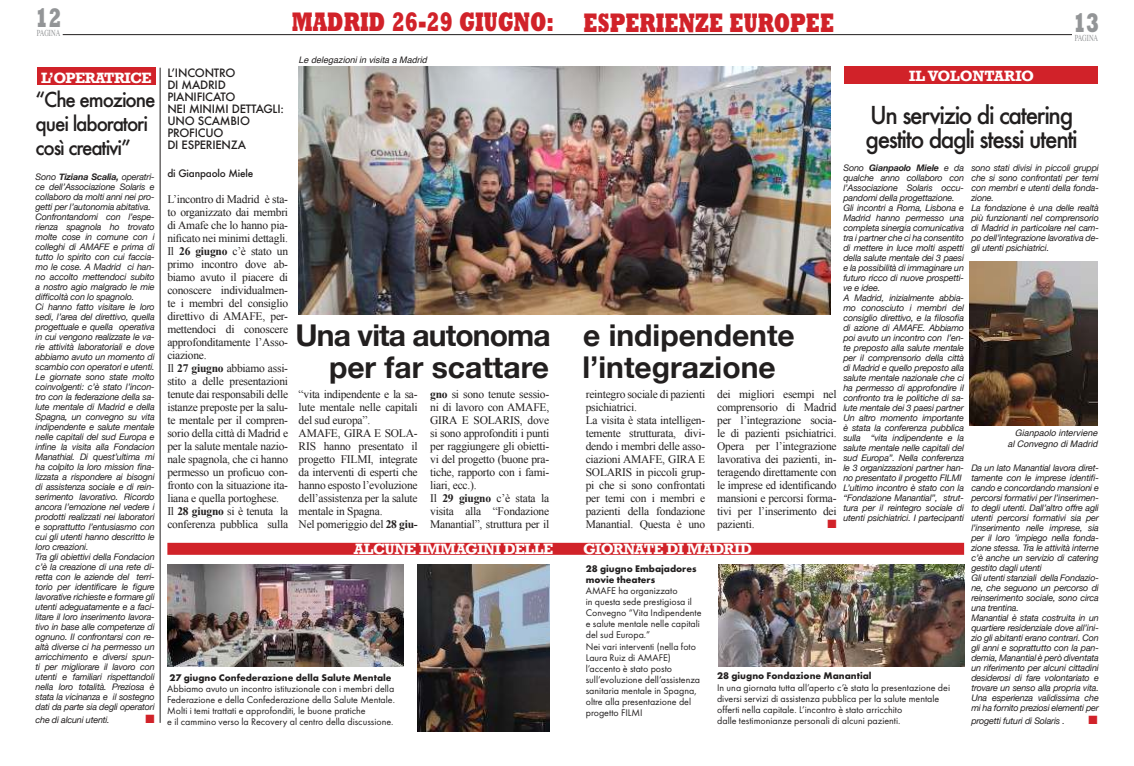
<style>
.page{position:relative;width:1134px;height:766px;background:#fff}
.page>*{position:absolute;margin:0;border:0;box-sizing:border-box;transform-origin:0 0}
.t1{font:700 30px/32px "Helvetica Neue";color:#221f1f;text-align:center}
.t2{font:800 27.2px "Rockwell Std";color:#d12229;scale:.7 1}
.t3{font:800 27.2px "Rockwell Std";color:#939597;scale:.7 1}
.t4{font:500 24px/24px "Futura";letter-spacing:-.06em;color:#221f1f;scale:.94 1}
.t5{font:500 20px/24px "Futura";letter-spacing:-.06em;color:#221f1f;scale:.94 1}
.t6{font:700 14px "Rockwell";letter-spacing:-.03em;color:#fff}
.t7{font:700 14px "Rockwell";letter-spacing:-.05em;color:#fff}
.t8{font:12px "Zapf Dingbats ITC";color:#d12229}
.t9{font:11.5px/13px "Times New Roman";letter-spacing:-.02em;color:#221f1f}
.t10{font:500 11.2px/12px "Futura";letter-spacing:-.02em;color:#221f1f}
.t11{font:10px/11px "Futura PT";color:#221f1f}
.t12{font:700 10px/11px "Futura PT";color:#221f1f}
.t13{font:500 10px "Futura";letter-spacing:-.02em;color:#221f1f}
.t14{font:9.1px "Times";color:#939597;scale:.7 1}
.t15{font:italic 9px/10px "Helvetica Neue";letter-spacing:-.02em;color:#221f1f}
.t16{font:italic 9px/10.8px "Helvetica";color:#221f1f;text-align:right}
.s1{font-weight:700}
</style>
<div class="page">
<hr style="left:63px;top:34px;width:1009px;height:1px;background:#221f1f">
<div style="left:37px;top:68px;width:118px;height:17px;background:#d12229"></div>
<img style="left:299px;top:67px;width:532px;height:248px">
<hr style="left:160px;top:68px;width:1px;height:654px;background:#221f1f">
<div style="left:845px;top:66px;width:253px;height:18px;background:#d12229"></div>
<img style="left:969px;top:262px;width:128px;height:164px">
<div style="left:167px;top:542px;width:797px;height:12px;background:#d12229"></div>
<img style="left:167px;top:564px;width:237px;height:102px">
<img style="left:418px;top:564px;width:131px;height:167px">
<img style="left:718px;top:564px;width:246px;height:102px">
<h2 class="t3" style="left:35px;top:2px;width:39px">12</h2>
<p class="t14" style="left:37px;top:30px;width:35px">PAGINA</p>
<h3 class="t6" style="left:41px;top:69px;width:112px">L’OPERATRICE</h3>
<h3 class="t5" style="left:36px;top:87px;width:129px">“Che emozione quei laboratori così creativi”</h3>
<p class="t15" style="left:36px;top:172px;width:121px">Sono <span class="s1">Tiziana Scalia,</span> operatri&shy;ce dell’Associazione Solaris e collaboro da molti anni nei pro&shy;getti per l’autonomia abitativa.<br>Confrontandomi con l’espe&shy;rienza spagnola ho trovato molte cose in comune con i colleghi di AMAFE e prima di tutto lo spirito con cui faccia&shy;mo le cose. A Madrid ci han&shy;no accolto mettendoci subito a nostro agio malgrado le mie difficoltà con lo spagnolo.<br>Ci hanno fatto visitare le loro sedi, l’area del direttivo, quella progettuale e quella operativa in cui vengono realizzate le va&shy;rie attività laboratoriali e dove abbiamo avuto un momento di scambio con operatori e utenti.<br>Le giornate sono state molto coinvolgenti: c’è stato l’incon&shy;tro con la federazione della sa&shy;lute mentale di Madrid e della<br>Spagna, un convegno su vita indipendente e salute mentale nelle capitali del sud Europa e infine la visita alla Fondacion<br>Manathial. Di quest’ultima mi ha colpito la loro mission fina&shy;lizzata a rispondere ai bisogni di assistenza sociale e di rein&shy;serimento lavorativo. Ricordo ancora l’emozione nel vedere i prodotti realizzati nei laboratori e soprattutto l’entusiasmo con cui gli utenti hanno descritto le loro creazioni.<br>Tra gli obiettivi della Fondacion c’è la creazione di una rete di&shy;retta con le aziende del terri&shy;torio per identificare le figure lavorative richieste e formare gli utenti adeguatamente e a faci&shy;litare il loro inserimento lavora&shy;tivo in base alle competenze di ognuno. Il confrontarsi con re&shy;altà diverse ci ha permesso un arricchimento e diversi spun&shy;ti per migliorare il lavoro con utenti e familiari rispettandoli nella loro totalità. Preziosa è stata la vicinanza e il sostegno dati da parte sia degli operatori</p>
<p class="t15" style="left:36px;top:715px;width:76px">che di alcuni utenti.</p>
<h3 class="t8" style="left:146px;top:713px;width:11px">■</h3>
<h2 class="t2" style="left:292px;top:6px;width:376px">MADRID 26-29 GIUGNO:</h2>
<p class="t10" style="left:167px;top:67px;width:118px">L’INCONTRO<br>DI MADRID<br>PIANIFICATO<br>NEI MINIMI DETTAGLI:<br>UNO SCAMBIO<br>PROFICUO<br>DI ESPERIENZA</p>
<p class="t16" style="left:299px;top:55px;width:130px">Le delegazioni in visita a Madrid</p>
<h2 class="t2" style="left:583px;top:7px;width:360px">ESPERIENZE EUROPEE</h2>
<h2 class="t3" style="left:1073px;top:7px;width:39px">13</h2>
<h3 class="t6" style="left:909px;top:68px;width:126px">IL VOLONTARIO</h3>
<p class="t14" style="left:1075px;top:35px;width:35px">PAGINA</p>
<h3 class="t4" style="left:865px;top:103px;width:228px">Un servizio di catering gestito dagli stessi utenti</h3>
<p class="t15" style="left:971px;top:163px;width:129px">sono stati divisi in piccoli gruppi che si sono confrontati per temi con membri e utenti della fonda&shy;zione.<br>La fondazione è una delle realtà più funzionanti nel comprensorio di Madrid in particolare nel cam&shy;po dell’integrazione lavorativa de&shy;gli utenti psichiatrici.</p>
<p class="t15" style="left:843px;top:163px;width:122px">Sono <span class="s1">Gianpaolo Miele</span> e da qualche anno collaboro con l’Associazione Solaris occu&shy;pandomi della progettazione.<br>Gli incontri a Roma, Lisbona e<br>Madrid hanno permesso una completa sinergia comunicativa tra i partner che ci ha consentito di mettere in luce molti aspetti della salute mentale dei 3 paesi e la possibilità di immaginare un futuro ricco di nuove prospetti&shy;ve e idee.<br>A Madrid, inizialmente abbia&shy;mo conosciuto i membri del consiglio direttivo, e la filosofia di azione di AMAFE. Abbiamo poi avuto un incontro con l’en&shy;te preposto alla salute mentale per il comprensorio della città di Madrid e quello preposto alla salute mentale nazionale che ci ha permesso di approfondire il confronto tra le politiche di sa&shy;lute mentale dei 3 paesi partner<br>Un altro momento importante è stata la conferenza pubblica sulla “vita indipendente e la salute mentale nelle capitali del sud Europa”. Nella conferenza le 3 organizzazioni partner han&shy;no presentato il progetto FILMI<br>L’ultimo incontro è stato con la “Fondazione Manantial”, strut&shy;tura per il reintegro sociale di utenti psichiatrici. I partecipanti</p>
<p class="t13" style="left:167px;top:167px;width:87px">di Gianpaolo Miele</p>
<p class="t9" style="left:167px;top:194px;width:122px">L’incontro di Madrid è sta&shy;to organizzato dai membri di Amafe che lo hanno pia&shy;nificato nei minimi dettagli.<br>Il <span class="s1">26 giugno</span> c’è stato un primo incontro dove ab&shy;biamo avuto il piacere di conoscere individualmen&shy;te i membri del consiglio direttivo di AMAFE, per&shy;mettendoci di conoscere approfonditamente l’Asso&shy;ciazione.<br>Il <span class="s1">27 giugno</span> abbiamo assi&shy;stito a delle presentazioni tenute dai responsabili delle istanze preposte per la salu&shy;te mentale per il compren&shy;sorio della città di Madrid e per la salute mentale nazio&shy;nale spagnola, che ci hanno permesso un proficuo con&shy;fronto con la situazione ita&shy;liana e quella portoghese.<br>Il <span class="s1">28 giugno</span> si è tenuta la conferenza pubblica sulla</p>
<h1 class="t1" style="left:296px;top:321px;width:501px">Una vita autonoma e indipendente per far scattare l’integrazione</h1>
<p class="t9" style="left:299px;top:388px;width:121px">“vita indipendente e la sa&shy;lute mentale nelle capitali del sud europa”.<br>AMAFE, GIRA E SOLA-<br>RIS hanno presentato il progetto FILMI, integrate da interventi di esperti che hanno esposto l’evoluzione dell’assistenza per la salute mentale in Spagna.<br>Nel pomeriggio del <span class="s1">28 giu-</span></p>
<p class="t9" style="left:430px;top:388px;width:121px"><span class="s1">gno</span> si sono tenute sessio&shy;ni di lavoro con AMAFE,<br>GIRA E SOLARIS, dove si sono approfonditi i punti per raggiungere gli obietti&shy;vi del progetto (buone pra&shy;tiche, rapporto con i fami&shy;liari, ecc.).<br>Il <span class="s1">29 giugno</span> c’è stata la visita alla “Fondazione<br>Manantial”, struttura per il</p>
<p class="t9" style="left:586px;top:388px;width:121px">reintegro sociale di pazienti psichiatrici.<br>La visita è stata intelligen&shy;temente strutturata, divi&shy;dendo i membri delle asso&shy;ciazioni AMAFE, GIRA E<br>SOLARIS in piccoli grup&shy;pi che si sono confrontati per temi con i membri e pazienti della fondazione<br>Manantial. Questa è uno</p>
<p class="t9" style="left:717px;top:388px;width:121px;text-align:justify">dei migliori esempi nel comprensorio di Madrid per l’integrazione socia&shy;le di pazienti psichiatrici.<br>Opera per l’integrazione lavorativa dei pazienti, in&shy;teragendo direttamente con le imprese ed identificando mansioni e percorsi forma&shy;tivi per l’inserimento dei pazienti.</p>
<p class="t16" style="left:1007px;top:428px;width:92px">Gianpaolo interviene al Convegno di Madrid</p>
<p class="t15" style="left:971px;top:463px;width:129px">Da un lato Manantial lavora diret&shy;tamente con le imprese identifi&shy;cando e concordando mansioni e percorsi formativi per l’inserimen&shy;to degli utenti. Dall’altro offre agli utenti percorsi formativi sia per l’inserimento nelle imprese, sia per il loro ’impiego nella fonda&shy;zione stessa. Tra le attività interne c’è anche un servizio di catering gestito dagli utenti<br>Gli utenti stanziali della Fondazio&shy;ne, che seguono un percorso di reinserimento sociale, sono circa una trentina.<br>Manantial è stata costruita in un quartiere residenziale dove all’ini&shy;zio gli abitanti erano contrari. Con gli anni e soprattutto con la pan&shy;demia, Manantial è però diventata un riferimento per alcuni cittadini desiderosi di fare volontariato e trovare un senso alla propria vita.<br>Una esperienza validissima che mi ha fornito preziosi elementi per</p>
<p class="t15" style="left:971px;top:716px;width:95px">progetti futuri di Solaris .</p>
<h3 class="t8" style="left:1088px;top:714px;width:11px">■</h3>
<h3 class="t8" style="left:827px;top:518px;width:11px">■</h3>
<h3 class="t6" style="left:354px;top:541px;width:201px">ALCUNE IMMAGINI DELLE</h3>
<h3 class="t7" style="left:583px;top:541px;width:170px">GIORNATE DI MADRID</h3>
<p class="t12" style="left:586px;top:564px;width:112px">28 giugno Embajadores movie theaters</p>
<p class="t11" style="left:586px;top:585px;width:117px">AMAFE ha organizzato<br>in questa sede prestigiosa il<br>Convegno “Vita Indipendente e salute mentale nelle capitali del sud Europa.”<br>Nei vari interventi (nella foto<br>Laura Ruiz di AMAFE) l’accento è stato posto sull’evoluzione dell’assistenza sanitaria mentale in Spagna, oltre alla presentazione del progetto FILMI</p>
<p class="t12" style="left:717px;top:671px;width:156px">28 giugno Fondazione Manantial</p>
<p class="t11" style="left:717px;top:681px;width:234px">In una giornata tutta all’aperto c’è stata la presentazione dei diversi servizi di assistenza pubblica per la salute mentale offerti nella capitale. L’incontro è stato arricchito<br>dalle testimonianze personali di alcuni pazienti.</p>
<p class="t12" style="left:170px;top:673px;width:223px">27 giugno Confederazione della Salute Mentale</p>
<p class="t11" style="left:167px;top:683px;width:229px">Abbiamo avuto un incontro istituzionale con i membri della Federazione e della Confederazione della Salute Mentale.<br>Molti i temi trattati e approfonditi, le buone pratiche<br>e il cammino verso la Recovery al centro della discussione.</p>
</div>
